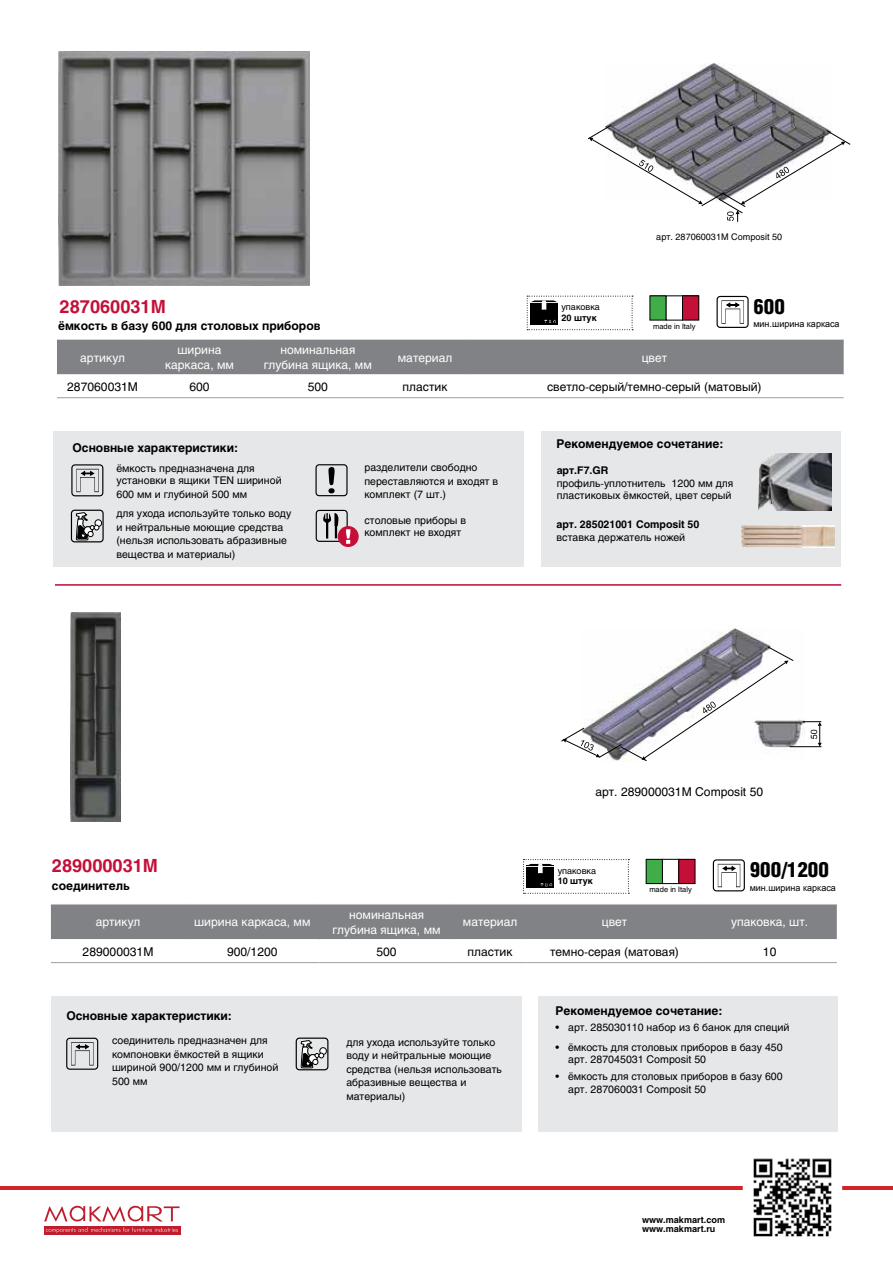
<style>
.page{position:relative;width:893px;height:1263px;background:#fff}
.page>*{position:absolute;margin:0;border:0;box-sizing:border-box;transform-origin:0 0}
.t1{font:900 21px "Helios Cond";color:#000}
.t2{font:700 18px "Helios";color:#c41039}
.t3{font:700 12px "Helios";color:#000}
.t4{font:12px/14.4px "Helios";color:#fff;text-align:center}
.t5{font:12px "Helios";color:#000}
.t6{font:10.5px/13.5px "Helios";color:#000}
.t7{font:700 10.5px "Helios";color:#000}
.t8{font:700 9px/8.6px "Helios";color:#000}
.t9{font:9px "Helios";color:#000}
.t10{font:9px "Arial";color:#000}
.t11{font:7.5px "Helios";color:#000}
</style>
<div class="page">
<hr style="left:0;top:1186px;width:893px;height:4px;background:#d2232a">
<img style="left:746px;top:1158px;width:93px;height:79px">
<div style="left:44px;top:1226px;width:136px;height:9px;background:#be1e2d"></div>
<svg style="left:46px;top:1227px;width:132px;height:6px"></svg>
<svg style="left:44px;top:1206px;width:136px;height:15px"></svg>
<div style="left:717px;top:296px;width:32px;height:32px;border:1px solid #000;border-radius:3px"></div>
<svg style="left:721px;top:300px;width:23px;height:24px"></svg>
<div style="left:650px;top:296px;width:16px;height:24px;background:#41ad49"></div>
<div style="left:682px;top:296px;width:17px;height:24px;background:#c41039"></div>
<div style="left:682px;top:296px;width:17px;height:24px;border:1px solid #000"></div>
<div style="left:53px;top:431px;width:471px;height:135px;background:#e6e7e8"></div>
<div style="left:541px;top:431px;width:300px;height:135px;background:#e6e7e8"></div>
<img style="left:758px;top:453px;width:73px;height:57px">
<img style="left:741px;top:526px;width:93px;height:21px">
<svg style="left:527px;top:296px;width:106px;height:34px"></svg>
<div style="left:57px;top:340px;width:787px;height:34px;background:#808285"></div>
<hr style="left:57px;top:397px;width:91px;height:1px;background:#a7a9ac">
<hr style="left:148px;top:397px;width:103px;height:1px;background:#a7a9ac">
<hr style="left:251px;top:397px;width:134px;height:1px;background:#a7a9ac">
<hr style="left:385px;top:397px;width:80px;height:1px;background:#a7a9ac">
<hr style="left:465px;top:397px;width:379px;height:1px;background:#a7a9ac">
<div style="left:71px;top:464px;width:32px;height:32px;border:1px solid #000;border-radius:3px"></div>
<svg style="left:76px;top:469px;width:23px;height:23px"></svg>
<svg style="left:328px;top:467px;width:7px;height:26px"></svg>
<div style="left:315px;top:464px;width:33px;height:32px;border:1px solid #000;border-radius:3px"></div>
<div style="left:71px;top:510px;width:33px;height:32px;border:1px solid #000;border-radius:3px"></div>
<div style="left:95px;top:520px;width:7px;height:6px;background:#fff;border-radius:50%"></div>
<div style="left:95px;top:520px;width:7px;height:7px;border:1px solid #000;border-radius:50%"></div>
<svg style="left:76px;top:511px;width:23px;height:29px"></svg>
<div style="left:316px;top:510px;width:32px;height:32px;border:1px solid #000;border-radius:3px"></div>
<svg style="left:323px;top:513px;width:15px;height:25px"></svg>
<div style="left:338px;top:527px;width:20px;height:19px;background:#c41039;border-radius:50%"></div>
<div style="left:338px;top:526px;width:21px;height:21px;border:2px solid #c41039;border-radius:50%"></div>
<svg style="left:346px;top:529px;width:4px;height:15px"></svg>
<img style="left:58px;top:51px;width:251px;height:234px">
<img style="left:607px;top:63px;width:215px;height:62px">
<svg style="left:588px;top:125px;width:262px;height:97px"></svg>
<div style="left:713px;top:859px;width:32px;height:32px;border:1px solid #000;border-radius:3px"></div>
<svg style="left:718px;top:864px;width:22px;height:23px"></svg>
<div style="left:646px;top:859px;width:16px;height:24px;background:#41ad49"></div>
<div style="left:646px;top:859px;width:17px;height:25px;border:1px solid #000"></div>
<div style="left:662px;top:859px;width:17px;height:25px;border:1px solid #000"></div>
<div style="left:679px;top:859px;width:16px;height:24px;background:#c41039"></div>
<div style="left:679px;top:859px;width:16px;height:25px;border:1px solid #000"></div>
<div style="left:51px;top:996px;width:470px;height:136px;background:#e6e7e8"></div>
<div style="left:538px;top:996px;width:300px;height:136px;background:#e6e7e8"></div>
<svg style="left:523px;top:859px;width:106px;height:35px"></svg>
<img style="left:70px;top:612px;width:51px;height:209px">
<img style="left:703px;top:629px;width:101px;height:119px">
<hr style="left:790px;top:746px;width:31px;height:1px;background:#000">
<svg style="left:803px;top:721px;width:19px;height:26px"></svg>
<svg style="left:561px;top:646px;width:233px;height:115px"></svg>
<div style="left:51px;top:904px;width:786px;height:35px;background:#808285"></div>
<hr style="left:51px;top:962px;width:134px;height:1px;background:#a7a9ac">
<hr style="left:185px;top:962px;width:134px;height:1px;background:#a7a9ac">
<hr style="left:319px;top:962px;width:135px;height:1px;background:#a7a9ac">
<hr style="left:454px;top:962px;width:72px;height:1px;background:#a7a9ac">
<hr style="left:526px;top:962px;width:177px;height:1px;background:#a7a9ac">
<hr style="left:703px;top:962px;width:134px;height:1px;background:#a7a9ac">
<div style="left:296px;top:1037px;width:32px;height:33px;border:1px solid #000;border-radius:3px"></div>
<div style="left:320px;top:1047px;width:7px;height:7px;border:1px solid #000;border-radius:50%"></div>
<svg style="left:301px;top:1040px;width:25px;height:28px"></svg>
<div style="left:66px;top:1038px;width:32px;height:32px;border:1px solid #000;border-radius:3px"></div>
<svg style="left:71px;top:1042px;width:23px;height:23px"></svg>
<hr style="left:55px;top:584px;width:786px;height:2px;background:#ba0d36">
<p class="t9" style="left:656px;top:231px;width:127px">арт. 287060031M Composit 50</p>
<h2 class="t2" style="left:60px;top:296px;width:108px">287060031M</h2>
<p class="t9" style="left:561px;top:302px;width:40px">упаковка</p>
<h1 class="t1" style="left:753px;top:294px;width:33px">600</h1>
<p class="t8" style="left:561px;top:313px;width:37px">20 штук</p>
<p class="t4" style="left:80px;top:350px;width:46px">артикул</p>
<p class="t4" style="left:165px;top:343px;width:70px">ширина каркаса, мм</p>
<p class="t4" style="left:264px;top:343px;width:109px">номинальная глубина ящика, мм</p>
<p class="t4" style="left:398px;top:350px;width:56px">материал</p>
<p class="t4" style="left:642px;top:350px;width:27px">цвет</p>
<p class="t5" style="left:67px;top:379px;width:72px">287060031М</p>
<p class="t5" style="left:189px;top:379px;width:22px">600</p>
<p class="t5" style="left:308px;top:379px;width:22px">500</p>
<p class="t5" style="left:403px;top:379px;width:46px">пластик</p>
<p class="t5" style="left:547px;top:379px;width:216px">светло-серый/темно-серый (матовый)</p>
<p class="t3" style="left:58px;top:319px;width:264px">ёмкость в базу 600 для столовых приборов</p>
<p class="t11" style="left:653px;top:322px;width:44px">made in Italy</p>
<p class="t10" style="left:753px;top:318px;width:88px">мин.ширина каркаса</p>
<p class="t3" style="left:72px;top:441px;width:167px">Основные характеристики:</p>
<p class="t6" style="left:116px;top:461px;width:167px;line-height:13px">ёмкость предназначена для установки в ящики ТEN шириной<br>600 мм и глубиной 500 мм</p>
<p class="t6" style="left:364px;top:461px;width:135px">разделители свободно переставляются и входят в комплект (7 шт.)</p>
<p class="t6" style="left:364px;top:514px;width:103px;line-height:12.6px">столовые приборы в комплект не входят</p>
<p class="t6" style="left:116px;top:506px;width:176px">для ухода используйте только воду и нейтральные моющие средства (нельзя использовать абразивные вещества и материалы)</p>
<p class="t3" style="left:556px;top:437px;width:169px">Рекомендуемое сочетание:</p>
<p class="t7" style="left:557px;top:464px;width:53px">арт.F7.GR</p>
<p class="t6" style="left:557px;top:476px;width:178px;line-height:12.6px">профиль-уплотнитель 1200 мм для пластиковых ёмкостей, цвет серый</p>
<p class="t7" style="left:556px;top:518px;width:144px">арт. 285021001 Composit 50</p>
<p class="t6" style="left:556px;top:530px;width:130px">вставка держатель ножей</p>
<p class="t5" style="left:595px;top:784px;width:169px">арт. 289000031М Composit 50</p>
<h2 class="t2" style="left:52px;top:855px;width:108px">289000031М</h2>
<h1 class="t1" style="left:750px;top:858px;width:81px">900/1200</h1>
<p class="t9" style="left:558px;top:865px;width:40px">упаковка</p>
<p class="t8" style="left:558px;top:877px;width:37px">10 штук</p>
<p class="t3" style="left:52px;top:878px;width:79px">соединитель</p>
<p class="t11" style="left:649px;top:885px;width:44px">made in Italy</p>
<p class="t10" style="left:750px;top:882px;width:88px">мин.ширина каркаса</p>
<p class="t4" style="left:96px;top:915px;width:46px">артикул</p>
<p class="t4" style="left:194px;top:915px;width:118px">ширина каркаса, мм</p>
<p class="t4" style="left:333px;top:908px;width:109px">номинальная глубина ящика, мм</p>
<p class="t4" style="left:463px;top:915px;width:56px">материал</p>
<p class="t4" style="left:602px;top:915px;width:27px">цвет</p>
<p class="t4" style="left:731px;top:915px;width:79px">упаковка, шт.</p>
<p class="t5" style="left:83px;top:944px;width:72px">289000031М</p>
<p class="t5" style="left:227px;top:944px;width:52px">900/1200</p>
<p class="t5" style="left:376px;top:944px;width:22px">500</p>
<p class="t5" style="left:468px;top:944px;width:46px">пластик</p>
<p class="t5" style="left:550px;top:944px;width:130px">темно-серая (матовая)</p>
<p class="t5" style="left:763px;top:944px;width:15px">10</p>
<p class="t3" style="left:66px;top:1008px;width:167px">Основные характеристики:</p>
<p class="t6" style="left:112px;top:1034px;width:168px">соединитель предназначен для компоновки ёмкостей в ящики шириной 900/1200 мм и глубиной<br>500 мм</p>
<p class="t6" style="left:346px;top:1035px;width:157px">для ухода используйте только воду и нейтральные моющие средства (нельзя использовать абразивные вещества и материалы)</p>
<p class="t3" style="left:555px;top:1004px;width:169px">Рекомендуемое сочетание:</p>
<p class="t6" style="left:555px;top:1021px;width:236px">• арт. 285030110 набор из 6 банок для специй</p>
<p class="t6" style="left:568px;top:1040px;width:216px;line-height:12.6px;text-indent:-13px">• ёмкость для столовых приборов в базу 450 арт. 287045031 Composit 50</p>
<p class="t6" style="left:568px;top:1070px;width:216px;line-height:12.6px;text-indent:-13px">• ёмкость для столовых приборов в базу 600 арт. 287060031 Composit 50</p>
<p class="t8" style="left:642px;top:1215px;width:84px">www.makmart.com www.makmart.ru</p>
</div>
